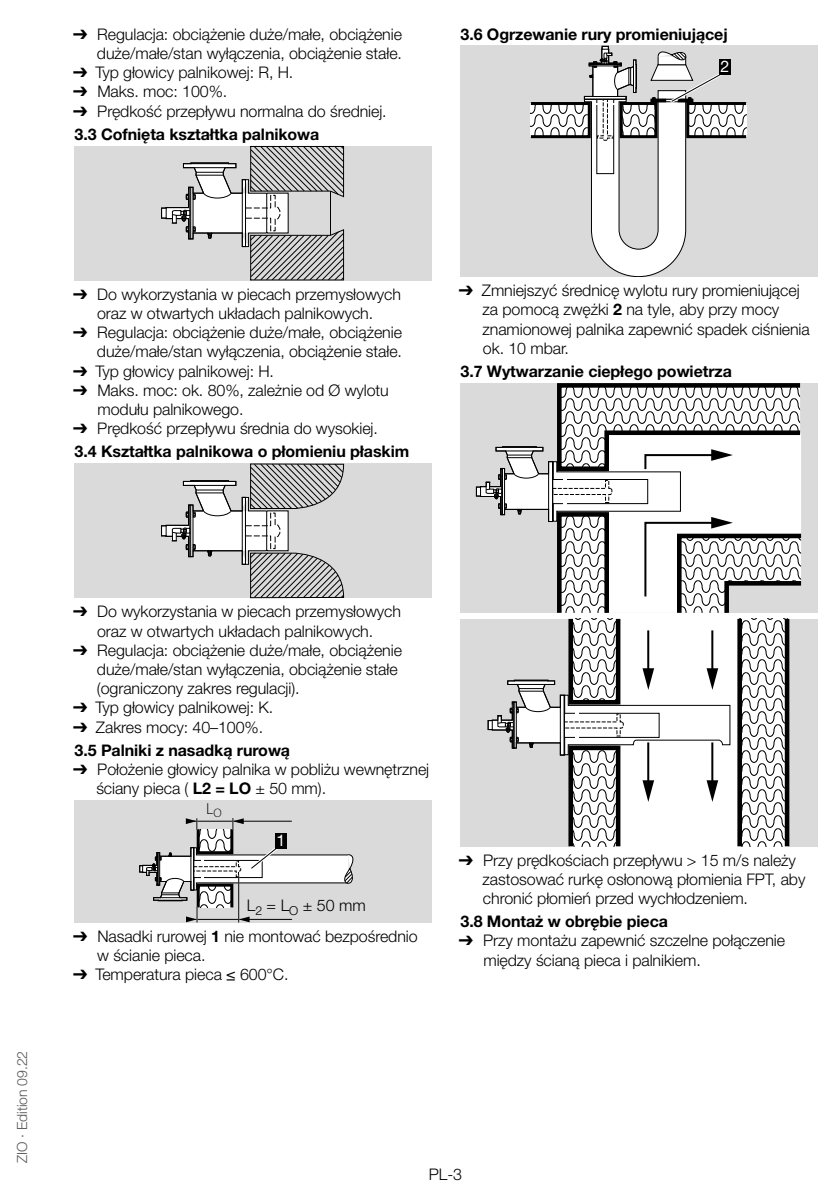
<style>
.page{position:relative;width:840px;height:1191px;background:#fff}
.page>*{position:absolute;margin:0;border:0;box-sizing:border-box;transform-origin:0 0}
.t1{font:300 16px/19.2px "Helvetica Neue LT Pro";letter-spacing:-.005em;color:#000}
.t2{font:700 16px/23.2px "Helvetica Neue LT Pro";letter-spacing:-.005em;color:#000}
.t3{font:300 16px "Myriad Pro";color:#000}
.t4{font:16px "Helvetica Neue LT Pro";color:#fff}
.t5{font:300 14px "Helvetica Neue LT Pro";letter-spacing:-.005em;color:#575756}
.s1{font-family:"Arial Unicode MS";font-weight:400}
.s2{font-weight:700}
.s3{font-weight:300}
</style>
<div class="page">
<div style="left:74px;top:146px;width:357px;height:134px;background:#dadada"></div>
<svg style="left:161px;top:146px;width:183px;height:134px"></svg>
<div style="left:74px;top:463px;width:357px;height:135px;background:#dadada"></div>
<svg style="left:161px;top:463px;width:183px;height:135px"></svg>
<div style="left:74px;top:800px;width:357px;height:122px;background:#dadada"></div>
<svg style="left:196px;top:827px;width:37px;height:13px"></svg>
<hr style="left:187px;top:821px;width:105px;height:1px;background:#000">
<svg style="left:232px;top:818px;width:11px;height:11px"></svg>
<svg style="left:186px;top:818px;width:11px;height:11px"></svg>
<div style="left:275px;top:833px;width:11px;height:16px;background:#000"></div>
<svg style="left:139px;top:840px;width:215px;height:82px"></svg>
<div style="left:459px;top:46px;width:357px;height:231px;background:#dadada"></div>
<svg style="left:530px;top:46px;width:215px;height:231px"></svg>
<div style="left:718px;top:59px;width:12px;height:16px;background:#000"></div>
<div style="left:459px;top:383px;width:357px;height:230px;background:#dadada"></div>
<svg style="left:475px;top:383px;width:325px;height:230px"></svg>
<div style="left:459px;top:619px;width:357px;height:227px;background:#dadada"></div>
<div style="left:617px;top:619px;width:122px;height:227px;background:#fff"></div>
<svg style="left:741px;top:619px;width:43px;height:227px;background:#d1d1d1"></svg>
<svg style="left:784px;top:619px;width:4px;height:227px"></svg>
<svg style="left:737px;top:619px;width:4px;height:227px"></svg>
<svg style="left:487px;top:619px;width:243px;height:227px"></svg>
<p class="t1" style="left:73px;top:24px;width:330px;text-align:right"><span class="s1">➔</span> Regulacja: obciążenie duże/małe, obciążenie duże/małe/stan wyłączenia, obciążenie stałe.</p>
<p class="t1" style="left:73px;top:63px;width:222px"><span class="s1">➔</span> Typ głowicy palnikowej: R, H.</p>
<p class="t1" style="left:73px;top:82px;width:156px"><span class="s1">➔</span> Maks. moc: 100%.</p>
<p class="t1" style="left:73px;top:99px;width:315px;line-height:23.2px"><span class="s1">➔</span> Prędkość przepływu normalna do średniej.<br><span class="s2">3.3 Cofnięta kształtka palnikowa</span></p>
<p class="t2" style="left:460px;top:22px;width:268px">3.6 Ogrzewanie rury promieniującej</p>
<p class="t4" style="left:720px;top:57px;width:10px">2</p>
<p class="t1" style="left:73px;top:284px;width:329px;text-align:center"><span class="s1">➔</span> Do wykorzystania w piecach przemysłowych oraz w otwartych układach palnikowych.</p>
<p class="t1" style="left:73px;top:322px;width:330px;text-align:right"><span class="s1">➔</span> Regulacja: obciążenie duże/małe, obciążenie duże/małe/stan wyłączenia, obciążenie stałe.</p>
<p class="t1" style="left:73px;top:361px;width:202px"><span class="s1">➔</span> Typ głowicy palnikowej: H.</p>
<p class="t1" style="left:97px;top:380px;width:293px;text-indent:-24px"><span class="s1">➔</span> Maks. moc: ok. 80%, zależnie od Ø wylotu modułu palnikowego.</p>
<p class="t2" style="left:73px;top:416px;width:337px"><span class="s1">➔</span> <span class="s3">Prędkość przepływu średnia do wysokiej.<br></span>3.4 Kształtka palnikowa o płomieniu płaskim</p>
<p class="t1" style="left:482px;top:280px;width:328px;text-indent:-24px"><span class="s1">➔</span> Zmniejszyć średnicę wylotu rury promieniującej za pomocą zwężki <span class="s2">2</span> na tyle, aby przy mocy znamionowej palnika zapewnić spadek ciśnienia ok. 10 mbar.</p>
<p class="t2" style="left:460px;top:359px;width:273px">3.7 Wytwarzanie ciepłego powietrza</p>
<p class="t5" style="left:13px;top:1162px;width:113px;rotate:-90deg">ZIO · Edition 09.22</p>
<p class="t1" style="left:73px;top:602px;width:329px;text-align:center"><span class="s1">➔</span> Do wykorzystania w piecach przemysłowych oraz w otwartych układach palnikowych.</p>
<p class="t1" style="left:97px;top:640px;width:306px;text-indent:-24px"><span class="s1">➔</span> Regulacja: obciążenie duże/małe, obciążenie duże/małe/stan wyłączenia, obciążenie stałe (ograniczony zakres regulacji).</p>
<p class="t1" style="left:73px;top:698px;width:201px"><span class="s1">➔</span> Typ głowicy palnikowej: K.</p>
<p class="t2" style="left:73px;top:715px;width:218px"><span class="s1">➔</span> <span class="s3">Zakres mocy: 40–100%.<br></span>3.5 Palniki z nasadką rurową</p>
<p class="t1" style="left:96px;top:759px;width:334px;text-indent:-23px"><span class="s1">➔</span> Położenie głowicy palnika w pobliżu wewnętrznej ściany pieca ( <span class="s2">L2 = LO</span> ± 50 mm).</p>
<p class="t3" style="left:206px;top:799px;width:17px">L<sub>O</sub></p>
<p class="t4" style="left:276px;top:831px;width:10px">1</p>
<p class="t1" style="left:246px;top:895px;width:121px">L<sub>2</sub> = L<sub>O</sub> ± 50 mm</p>
<p class="t1" style="left:97px;top:926px;width:322px;text-indent:-24px"><span class="s1">➔</span> Nasadki rurowej <span class="s2">1</span> nie montować bezpośrednio w ścianie pieca.</p>
<p class="t1" style="left:73px;top:964px;width:217px"><span class="s1">➔</span> Temperatura pieca ≤ 600°C.</p>
<p class="t1" style="left:482px;top:850px;width:324px;text-indent:-24px"><span class="s1">➔</span> Przy prędkościach przepływu &gt; 15 m/s należy zastosować rurkę osłonową płomienia FPT, aby chronić płomień przed wychłodzeniem.</p>
<p class="t2" style="left:460px;top:909px;width:209px">3.8 Montaż w obrębie pieca</p>
<p class="t1" style="left:483px;top:930px;width:303px;text-indent:-24px"><span class="s1">➔</span> Przy montażu zapewnić szczelne połączenie między ścianą pieca i palnikiem.</p>
<p class="t1" style="left:428px;top:1164px;width:35px">PL-3</p>
</div>
